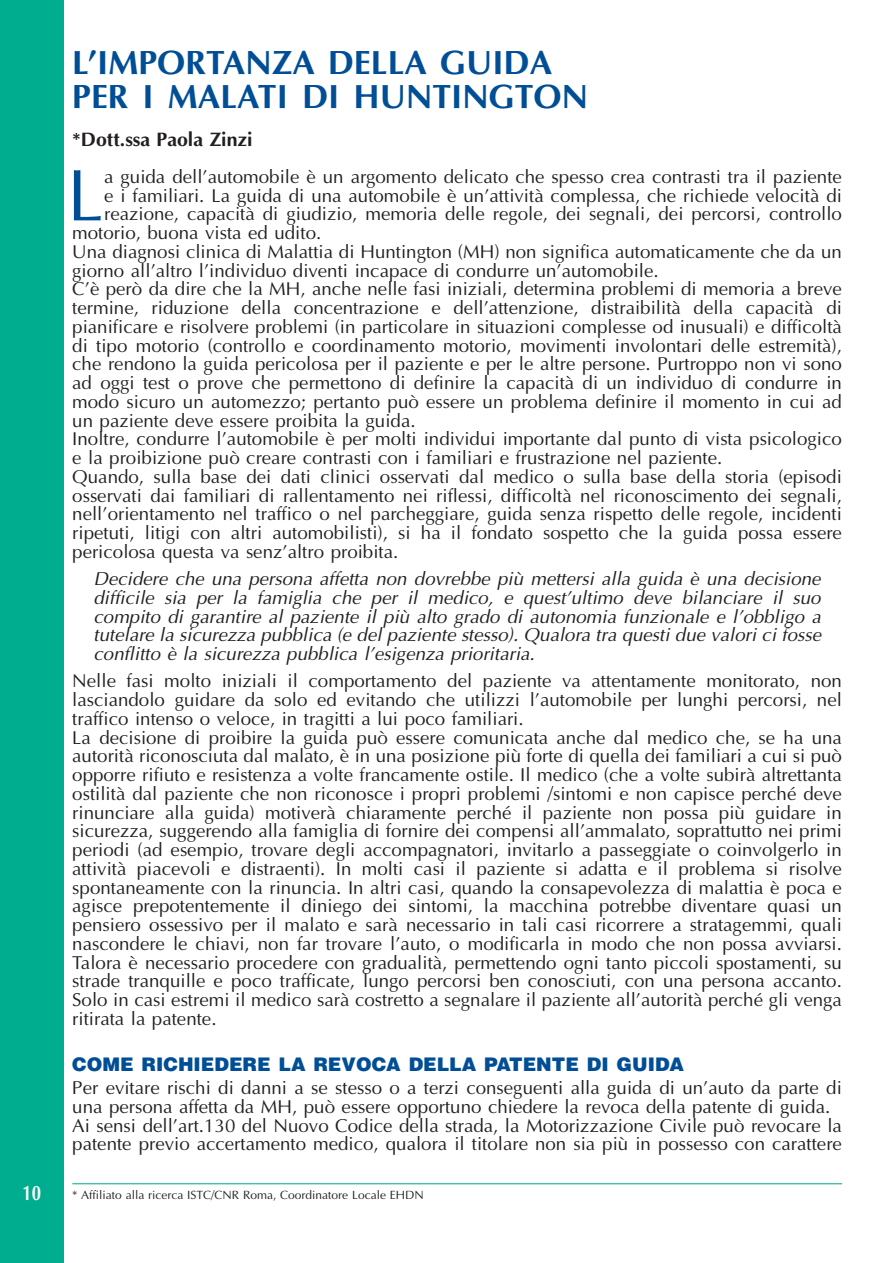
<style>
.page{position:relative;width:893px;height:1263px;background:#fff}
.page>*{position:absolute;margin:0;border:0;box-sizing:border-box;transform-origin:0 0}
.t1{font:73.8px "Optima";color:#004e96}
.t2{font:700 33.75px/34.2px "Optima";color:#004e96}
.t3{font:700 21px "Optima";color:#fff;scale:.8 1}
.t4{font:700 19.5px "Optima";color:#231f20}
.t5{font:18.75px/18.8px "Optima";color:#231f20}
.t6{font:italic 18.75px/18.8px "Optima";color:#231f20;text-align:justify}
.t7{font:900 18.75px "Helvetica";color:#004e96}
.t8{font:12px "Optima";color:#231f20}
</style>
<div class="page">
<div style="left:0;top:0;width:64px;height:1263px;background:#00ad8e"></div>
<hr style="left:72px;top:1183px;width:770px;height:1px;background:#00ad8e">
<p class="t3" style="left:23px;top:1184px;width:25px">10</p>
<h2 class="t2" style="left:72px;top:49px;width:517px">L’IMPORTANZA DELLA GUIDA<br>PER I MALATI DI HUNTINGTON</h2>
<p class="t4" style="left:72px;top:132px;width:182px">*Dott.ssa Paola Zinzi</p>
<h1 class="t1" style="left:67px;top:165px;width:38px">L</h1>
<p class="t5" style="left:104px;top:169px;width:739px">a guida dell’automobile è un argomento delicato che spesso crea contrasti tra il paziente</p>
<p class="t5" style="left:104px;top:188px;width:739px">e i familiari. La guida di una automobile è un’attività complessa, che richiede velocità di</p>
<p class="t5" style="left:104px;top:206px;width:739px">reazione, capacità di giudizio, memoria delle regole, dei segnali, dei percorsi, controllo</p>
<p class="t5" style="left:72px;top:225px;width:251px">motorio, buona vista ed udito.</p>
<p class="t5" style="left:72px;top:244px;width:771px">Una diagnosi clinica di Malattia di Huntington (MH) non significa automaticamente che da un</p>
<p class="t5" style="left:72px;top:263px;width:588px">giorno all’altro l’individuo diventi incapace di condurre un’automobile.</p>
<p class="t5" style="left:72px;top:281px;width:771px">C’è però da dire che la MH, anche nelle fasi iniziali, determina problemi di memoria a breve</p>
<p class="t5" style="left:72px;top:300px;width:771px">termine, riduzione della concentrazione e dell’attenzione, distraibilità della capacità di</p>
<p class="t5" style="left:72px;top:319px;width:771px">pianificare e risolvere problemi (in particolare in situazioni complesse od inusuali) e difficoltà</p>
<p class="t5" style="left:72px;top:338px;width:771px">di tipo motorio (controllo e coordinamento motorio, movimenti involontari delle estremità),</p>
<p class="t5" style="left:72px;top:356px;width:771px">che rendono la guida pericolosa per il paziente e per le altre persone. Purtroppo non vi sono</p>
<p class="t5" style="left:72px;top:375px;width:771px">ad oggi test o prove che permettono di definire la capacità di un individuo di condurre in</p>
<p class="t5" style="left:72px;top:394px;width:771px">modo sicuro un automezzo; pertanto può essere un problema definire il momento in cui ad</p>
<p class="t5" style="left:72px;top:413px;width:345px">un paziente deve essere proibita la guida.</p>
<p class="t5" style="left:72px;top:431px;width:771px">Inoltre, condurre l’automobile è per molti individui importante dal punto di vista psicologico</p>
<p class="t5" style="left:72px;top:450px;width:652px">e la proibizione può creare contrasti con i familiari e frustrazione nel paziente.</p>
<p class="t5" style="left:72px;top:469px;width:771px">Quando, sulla base dei dati clinici osservati dal medico o sulla base della storia (episodi</p>
<p class="t5" style="left:72px;top:488px;width:771px">osservati dai familiari di rallentamento nei riflessi, difficoltà nel riconoscimento dei segnali,</p>
<p class="t5" style="left:72px;top:506px;width:771px">nell’orientamento nel traffico o nel parcheggiare, guida senza rispetto delle regole, incidenti</p>
<p class="t5" style="left:72px;top:525px;width:771px">ripetuti, litigi con altri automobilisti), si ha il fondato sospetto che la guida possa essere</p>
<p class="t5" style="left:72px;top:544px;width:328px">pericolosa questa va senz’altro proibita.</p>
<p class="t6" style="left:94px;top:571px;width:733px">Decidere che una persona affetta non dovrebbe più mettersi alla guida è una decisione difficile sia per la famiglia che per il medico, e quest’ultimo deve bilanciare il suo compito di garantire al paziente il più alto grado di autonomia funzionale e l’obbligo a tutelare la sicurezza pubblica (e del paziente stesso). Qualora tra questi due valori ci fosse conflitto è la sicurezza pubblica l’esigenza prioritaria.</p>
<p class="t5" style="left:72px;top:673px;width:771px">Nelle fasi molto iniziali il comportamento del paziente va attentamente monitorato, non lasciandolo guidare da solo ed evitando che utilizzi l’automobile per lunghi percorsi, nel traffico intenso o veloce, in tragitti a lui poco familiari.<br>La decisione di proibire la guida può essere comunicata anche dal medico che, se ha una autorità riconosciuta dal malato, è in una posizione più forte di quella dei familiari a cui si può opporre rifiuto e resistenza a volte francamente ostile. Il medico (che a volte subirà altrettanta ostilità dal paziente che non riconosce i propri problemi /sintomi e non capisce perché deve rinunciare alla guida) motiverà chiaramente perché il paziente non possa più guidare in sicurezza, suggerendo alla famiglia di fornire dei compensi all’ammalato, soprattutto nei primi periodi (ad esempio, trovare degli accompagnatori, invitarlo a passeggiate o coinvolgerlo in attività piacevoli e distraenti). In molti casi il paziente si adatta e il problema si risolve spontaneamente con la rinuncia. In altri casi, quando la consapevolezza di malattia è poca e agisce prepotentemente il diniego dei sintomi, la macchina potrebbe diventare quasi un pensiero ossessivo per il malato e sarà necessario in tali casi ricorrere a stratagemmi, quali nascondere le chiavi, non far trovare l’auto, o modificarla in modo che non possa avviarsi.<br>Talora è necessario procedere con gradualità, permettendo ogni tanto piccoli spostamenti, su strade tranquille e poco trafficate, lungo percorsi ben conosciuti, con una persona accanto.<br>Solo in casi estremi il medico sarà costretto a segnalare il paziente all’autorità perché gli venga ritirata la patente.</p>
<p class="t7" style="left:72px;top:1057px;width:613px">COME RICHIEDERE LA REVOCA DELLA PATENTE DI GUIDA</p>
<p class="t5" style="left:72px;top:1080px;width:771px">Per evitare rischi di danni a se stesso o a terzi conseguenti alla guida di un’auto da parte di una persona affetta da MH, può essere opportuno chiedere la revoca della patente di guida.<br>Ai sensi dell’art.130 del Nuovo Codice della strada, la Motorizzazione Civile può revocare la patente previo accertamento medico, qualora il titolare non sia più in possesso con carattere</p>
<p class="t8" style="left:72px;top:1190px;width:353px">* Affiliato alla ricerca ISTC/CNR Roma, Coordinatore Locale EHDN</p>
</div>
